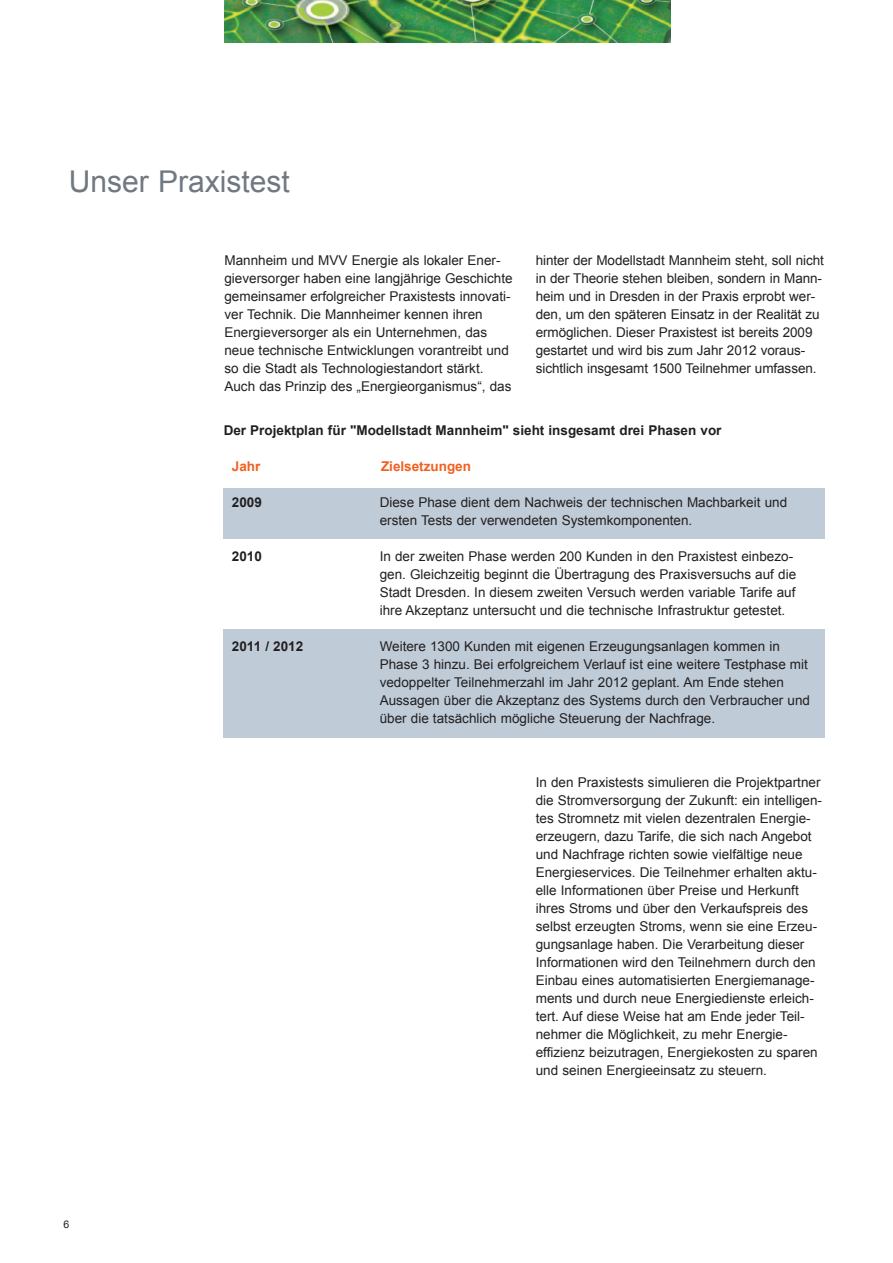
<style>
.page{position:relative;width:893px;height:1263px;background:#fff}
.page>*{position:absolute;margin:0;border:0;box-sizing:border-box;transform-origin:0 0}
.t1{font:30px "Arial";color:#707981}
.t2{font:13.5px/18px "Arial";color:#231f20}
.t3{font:700 13.5px "Arial";color:#231f20}
.t4{font:700 13.5px "Arial";color:#f26021}
.t5{font:10.5px "Arial";color:#231f20}
</style>
<div class="page">
<div style="left:224px;top:488px;width:601px;height:50px;background:#bfccd8"></div>
<div style="left:224px;top:629px;width:601px;height:108px;background:#bfccd8"></div>
<img style="left:224px;top:0;width:446px;height:43px">
<h1 class="t1" style="left:69px;top:165px;width:222px">Unser Praxistest</h1>
<p class="t2" style="left:224px;top:251px;width:290px">Mannheim und MVV Energie als lokaler Ener&shy;gieversorger haben eine langjährige Geschichte gemeinsamer erfolgreicher Praxistests innovati&shy;ver Technik. Die Mannheimer kennen ihren Energieversorger als ein Unternehmen, das neue technische Entwicklungen vorantreibt und so die Stadt als Technologiestandort stärkt.<br>Auch das Prinzip des „Energieorganismus“, das</p>
<p class="t2" style="left:536px;top:251px;width:290px">hinter der Modellstadt Mannheim steht, soll nicht in der Theorie stehen bleiben, sondern in Mann&shy;heim und in Dresden in der Praxis erprobt wer&shy;den, um den späteren Einsatz in der Realität zu ermöglichen. Dieser Praxistest ist bereits 2009 gestartet und wird bis zum Jahr 2012 voraus&shy;sichtlich insgesamt 1500 Teilnehmer umfassen.</p>
<p class="t3" style="left:224px;top:423px;width:499px">Der Projektplan für "Modellstadt Mannheim" sieht insgesamt drei Phasen vor</p>
<p class="t4" style="left:232px;top:459px;width:30px">Jahr</p>
<p class="t4" style="left:381px;top:459px;width:92px">Zielsetzungen</p>
<p class="t3" style="left:232px;top:495px;width:32px">2009</p>
<p class="t2" style="left:380px;top:494px;width:409px">Diese Phase dient dem Nachweis der technischen Machbarkeit und ersten Tests der verwendeten Systemkomponenten.</p>
<p class="t3" style="left:232px;top:549px;width:32px">2010</p>
<p class="t2" style="left:380px;top:548px;width:418px">In der zweiten Phase werden 200 Kunden in den Praxistest einbezo&shy;gen. Gleichzeitig beginnt die Übertragung des Praxisversuchs auf die Stadt Dresden. In diesem zweiten Versuch werden variable Tarife auf ihre Akzeptanz untersucht und die technische Infrastruktur getestet.</p>
<p class="t3" style="left:232px;top:639px;width:73px">2011 / 2012</p>
<p class="t2" style="left:380px;top:638px;width:432px">Weitere 1300 Kunden mit eigenen Erzeugungsanlagen kommen in Phase 3 hinzu. Bei erfolgreichem Verlauf ist eine weitere Testphase mit vedoppelter Teilnehmerzahl im Jahr 2012 geplant. Am Ende stehen Aussagen über die Akzeptanz des Systems durch den Verbraucher und über die tatsächlich mögliche Steuerung der Nachfrage.</p>
<p class="t5" style="left:64px;top:1218px;width:7px">6</p>
<p class="t2" style="left:536px;top:773px;width:288px">In den Praxistests simulieren die Projektpartner die Stromversorgung der Zukunft: ein intelligen&shy;tes Stromnetz mit vielen dezentralen Energie&shy;erzeugern, dazu Tarife, die sich nach Angebot und Nachfrage richten sowie vielfältige neue Energieservices. Die Teilnehmer erhalten aktu&shy;elle Informationen über Preise und Herkunft ihres Stroms und über den Verkaufspreis des selbst erzeugten Stroms, wenn sie eine Erzeu&shy;gungsanlage haben. Die Verarbeitung dieser Informationen wird den Teilnehmern durch den Einbau eines automatisierten Energiemanage&shy;ments und durch neue Energiedienste erleich&shy;tert. Auf diese Weise hat am Ende jeder Teil&shy;nehmer die Möglichkeit, zu mehr Energie&shy;effizienz beizutragen, Energiekosten zu sparen und seinen Energieeinsatz zu steuern.</p>
</div>
